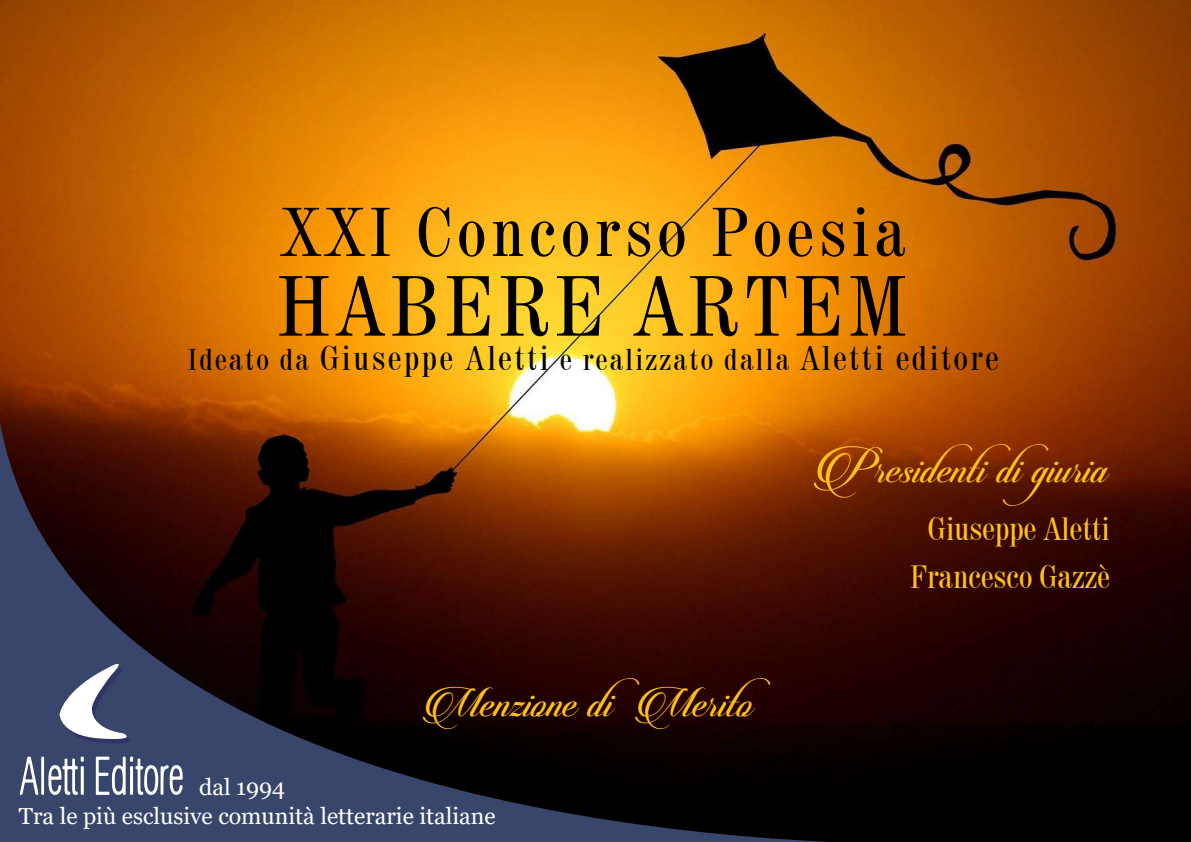
<style>
.page{position:relative;width:1191px;height:842px;background:#fff}
.page>*{position:absolute;margin:0;border:0;box-sizing:border-box;transform-origin:0 0}
.t1{font:condensed 84.8px "Century 725 BT";letter-spacing:.075em;color:#000}
.t2{font:condensed 68.6px "Century 725 BT";letter-spacing:.075em;color:#000}
.t3{font:47.5px "Candlescript Demo Version";color:#fec01c}
.t4{font:condensed 34px "Century 725 BT";letter-spacing:.075em;color:#000}
.t5{font:condensed 32.1px "Century 725 BT";color:#fec01c}
.t6{font:23.1px/28.6px "Georgia";color:#fff}
.s1{font-size:30px}
.s2{font-size:57.7px}
</style>
<div class="page">
<img style="left:0;top:0;width:1191px;height:842px">
<svg style="left:0;top:422px;width:926px;height:420px"></svg>
<svg style="left:20px;top:756px;width:64px;height:40px"></svg>
<svg style="left:96px;top:756px;width:87px;height:40px"></svg>
<svg style="left:60px;top:657px;width:75px;height:86px"></svg>
<h2 class="t2" style="left:282px;top:190px;width:625px">XXI Concorso Poesia</h2>
<h1 class="t1" style="left:278px;top:254px;width:630px">HABERE ARTEM</h1>
<p class="t4" style="left:188px;top:337px;width:812px"><span class="s1">Ideato da</span> Giuseppe Aletti <span class="s1">e realizzato dalla</span> Aletti editore</p>
<h3 class="t3" style="left:810px;top:438px;width:296px"><span class="s2">P</span>residenti di giuria</h3>
<p class="t5" style="left:928px;top:509px;width:183px">Giuseppe Aletti</p>
<h3 class="t3" style="left:420px;top:672px;width:352px">Menzione di Merito</h3>
<p class="t6" style="left:19px;top:773px;width:478px;text-indent:180px">dal 1994<br>Tra le più esclusive comunità letterarie italiane</p>
<p class="t5" style="left:910px;top:557px;width:201px">Francesco Gazzè</p>
</div>
